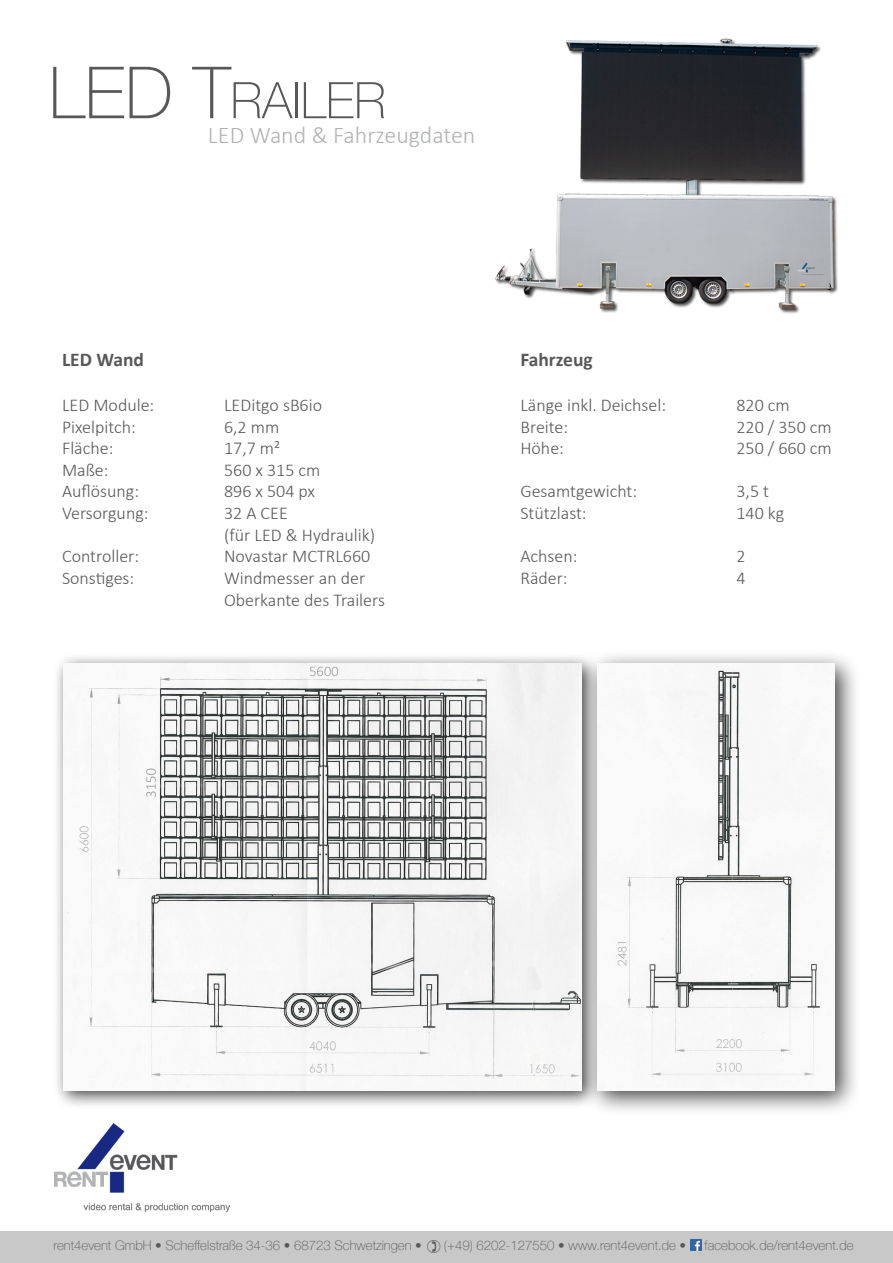
<style>
.page{position:relative;width:893px;height:1263px;background:#fff}
.page>*{position:absolute;margin:0;border:0;box-sizing:border-box;transform-origin:0 0}
.t1{font:100 50.4px "Helvetica Neue";color:#58585a}
.t2{font:300 24px "Calibri";color:#b0b2b3}
.t3{font:700 19.5px "Calibri";color:#58585a}
.t4{font:300 18px/21.6px "Calibri";color:#58585a}
.t5{font:100 13.2px "Helvetica Neue";color:#58585a}
.s1{font-size:72px}
</style>
<div class="page">
<div style="left:0;top:1231px;width:893px;height:32px;background:#c8c8c8"></div>
<img style="left:54px;top:1123px;width:176px;height:88px">
<svg style="left:690px;top:1239px;width:11px;height:11px"></svg>
<div style="left:53px;top:653px;width:548px;height:457px;background:#000;opacity:.75"></div>
<img style="left:64px;top:664px;width:517px;height:426px">
<div style="left:583px;top:649px;width:278px;height:468px;background:#000;opacity:.75"></div>
<img style="left:597px;top:664px;width:238px;height:426px">
<img style="left:495px;top:38px;width:343px;height:276px">
<h1 class="t1" style="left:49px;top:62px;width:339px"><span class="s1">LED T</span>RAILER</h1>
<h2 class="t2" style="left:208px;top:120px;width:269px">LED Wand &amp; Fahrzeugdaten</h2>
<p class="t3" style="left:62px;top:346px;width:84px">LED Wand</p>
<p class="t4" style="left:62px;top:394px;width:94px">LED Module:</p>
<p class="t4" style="left:224px;top:394px;width:100px">LEDitgo sB6io</p>
<p class="t4" style="left:62px;top:416px;width:75px">Pixelpitch:</p>
<p class="t4" style="left:224px;top:416px;width:57px">6,2 mm</p>
<p class="t4" style="left:62px;top:437px;width:53px">Fläche:</p>
<p class="t4" style="left:224px;top:437px;width:58px">17,7 m²</p>
<p class="t4" style="left:62px;top:459px;width:48px">Maße:</p>
<p class="t4" style="left:224px;top:459px;width:98px">560 x 315 cm</p>
<p class="t4" style="left:62px;top:480px;width:79px">Auflösung:</p>
<p class="t4" style="left:224px;top:480px;width:92px">896 x 504 px</p>
<p class="t4" style="left:62px;top:502px;width:88px">Versorgung:</p>
<p class="t4" style="left:224px;top:502px;width:153px">32 A CEE<br>(für LED &amp; Hydraulik)</p>
<p class="t4" style="left:62px;top:545px;width:79px">Controller:</p>
<p class="t4" style="left:224px;top:545px;width:148px">Novastar MCTRL660</p>
<p class="t4" style="left:62px;top:567px;width:74px">Sonstiges:</p>
<p class="t4" style="left:224px;top:567px;width:162px">Windmesser an der<br>Oberkante des Trailers</p>
<p class="t3" style="left:520px;top:346px;width:74px">Fahrzeug</p>
<p class="t4" style="left:520px;top:394px;width:147px">Länge inkl. Deichsel:</p>
<p class="t4" style="left:736px;top:394px;width:55px">820 cm</p>
<p class="t4" style="left:520px;top:416px;width:49px">Breite:</p>
<p class="t4" style="left:736px;top:416px;width:97px">220 / 350 cm</p>
<p class="t4" style="left:520px;top:437px;width:45px">Höhe:</p>
<p class="t4" style="left:736px;top:437px;width:97px">250 / 660 cm</p>
<p class="t4" style="left:520px;top:480px;width:118px">Gesamtgewicht:</p>
<p class="t4" style="left:736px;top:480px;width:34px">3,5 t</p>
<p class="t4" style="left:520px;top:502px;width:68px">Stützlast:</p>
<p class="t4" style="left:736px;top:502px;width:49px">140 kg</p>
<p class="t4" style="left:520px;top:545px;width:59px">Achsen:</p>
<p class="t4" style="left:736px;top:545px;width:11px">2</p>
<p class="t4" style="left:520px;top:567px;width:49px">Räder:</p>
<p class="t4" style="left:736px;top:567px;width:11px">4</p>
<p class="t5" style="left:54px;top:1235px;width:370px">rent4event GmbH • Scheffelstraße 34-36 • 68723 Schwetzingen •</p>
<p class="t5" style="left:444px;top:1235px;width:244px">(+49) 6202-127550 • www.rent4event.de •</p>
<p class="t5" style="left:705px;top:1235px;width:151px">facebook.de/rent4event.de</p>
</div>
